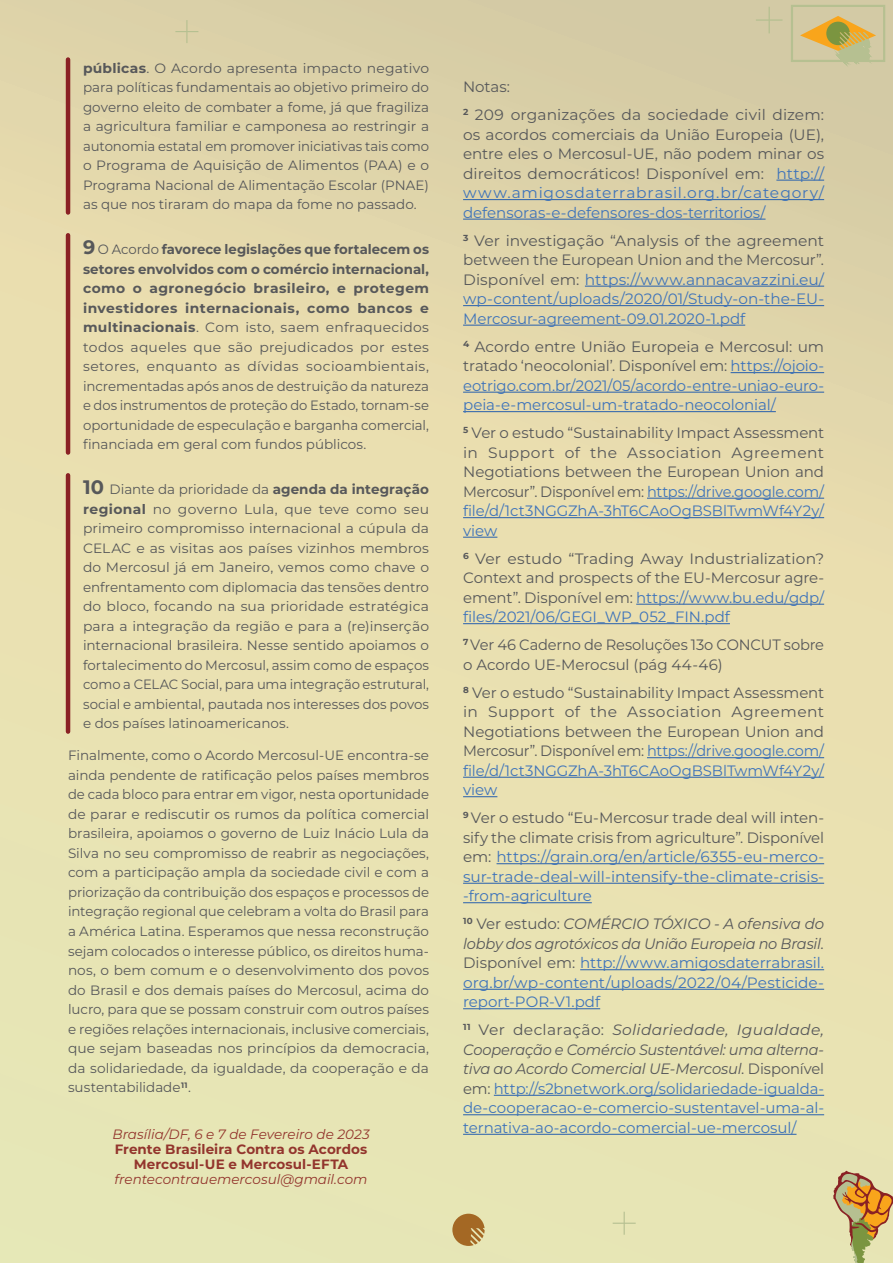
<style>
.page{position:relative;width:893px;height:1263px;background:#fff}
.page>*{position:absolute;margin:0;border:0;box-sizing:border-box;transform-origin:0 0}
.t1{font:15px/19.5px "Montserrat";letter-spacing:-.005em;color:#3f74ba;text-align:justify}
.t2{font:15px/19.5px "Montserrat";color:#57585a;text-align:justify}
.t3{font:13.5px/19.5px "Montserrat";color:#57585a;text-align:justify}
.t4{font:italic 13.5px "Montserrat";color:#93352d}
.t5{font:700 13.5px/15px "Montserrat";letter-spacing:.005em;color:#93352d;text-align:center}
.s1{font-weight:700}
.s2{font-weight:700;font-size:19.5px}
.s3{color:#3f74ba}
.s4{color:#57585a}
.s5{font-style:italic;color:#57585a}
</style>
<div class="page">
<div style="left:0;top:0;width:893px;height:1263px;background:linear-gradient(to bottom,#dfd2a8,#ebe9b7)"></div>
<svg style="left:452px;top:1214px;width:33px;height:32px"></svg>
<svg style="left:722px;top:0;width:171px;height:162px;background:#d2c89e"></svg>
<svg style="left:175px;top:20px;width:23px;height:23px"></svg>
<svg style="left:613px;top:1212px;width:23px;height:23px"></svg>
<svg style="left:833px;top:1171px;width:60px;height:92px;background:#ccb074"></svg>
<hr style="left:66px;top:60px;width:4px;height:152px;background:#8a2124">
<hr style="left:66px;top:235px;width:4px;height:217px;background:#8a2124">
<hr style="left:66px;top:475px;width:4px;height:257px;background:#8a2124">
<hr style="left:776px;top:180px;width:48px;height:1px;background:#2860ad">
<hr style="left:463px;top:199px;width:361px;height:1px;background:#2860ad">
<hr style="left:463px;top:219px;width:302px;height:1px;background:#2860ad">
<hr style="left:585px;top:286px;width:239px;height:1px;background:#2860ad">
<hr style="left:463px;top:305px;width:361px;height:1px;background:#2860ad">
<hr style="left:463px;top:325px;width:282px;height:1px;background:#2860ad">
<hr style="left:731px;top:372px;width:93px;height:1px;background:#2860ad">
<hr style="left:463px;top:392px;width:361px;height:1px;background:#2860ad">
<hr style="left:463px;top:411px;width:313px;height:1px;background:#2860ad">
<hr style="left:647px;top:498px;width:177px;height:1px;background:#2860ad">
<hr style="left:463px;top:517px;width:361px;height:1px;background:#2860ad">
<hr style="left:463px;top:537px;width:34px;height:1px;background:#2860ad">
<hr style="left:636px;top:604px;width:188px;height:1px;background:#2860ad">
<hr style="left:463px;top:623px;width:267px;height:1px;background:#2860ad">
<hr style="left:647px;top:757px;width:177px;height:1px;background:#2860ad">
<hr style="left:463px;top:777px;width:361px;height:1px;background:#2860ad">
<hr style="left:463px;top:796px;width:34px;height:1px;background:#2860ad">
<hr style="left:496px;top:863px;width:328px;height:1px;background:#2860ad">
<hr style="left:463px;top:883px;width:361px;height:1px;background:#2860ad">
<hr style="left:463px;top:902px;width:129px;height:1px;background:#2860ad">
<hr style="left:580px;top:969px;width:244px;height:1px;background:#2860ad">
<hr style="left:463px;top:989px;width:361px;height:1px;background:#2860ad">
<hr style="left:463px;top:1008px;width:137px;height:1px;background:#2860ad">
<hr style="left:494px;top:1095px;width:330px;height:1px;background:#2860ad">
<hr style="left:463px;top:1114px;width:361px;height:1px;background:#2860ad">
<hr style="left:463px;top:1134px;width:333px;height:1px;background:#2860ad">
<p class="t3" style="left:83px;top:59px;width:348px"><span class="s1">públicas</span>. O Acordo apresenta impacto negativo para políticas fundamentais ao objetivo primeiro do governo eleito de combater a fome, já que fragiliza a agricultura familiar e camponesa ao restringir a autonomia estatal em promover iniciativas tais como o Programa de Aquisição de Alimentos (PAA) e o Programa Nacional de Alimentação Escolar (PNAE) as que nos tiraram do mapa da fome no passado.</p>
<p class="t3" style="left:83px;top:240px;width:348px"><span class="s2">9</span> O Acordo <span class="s1">favorece legislações que fortalecem os setores envolvidos com o comércio internacional, como o agronegócio brasileiro, e protegem investidores internacionais, como bancos e multinacionais</span>. Com isto, saem enfraquecidos todos aqueles que são prejudicados por estes setores, enquanto as dívidas socioambientais, incrementadas após anos de destruição da natureza e dos instrumentos de proteção do Estado, tornam-se oportunidade de especulação e barganha comercial, financiada em geral com fundos públicos.</p>
<p class="t3" style="left:83px;top:480px;width:348px"><span class="s2">10</span> Diante da prioridade da <span class="s1">agenda da integração regional</span> no governo Lula, que teve como seu primeiro compromisso internacional a cúpula da CELAC e as visitas aos países vizinhos membros do Mercosul já em Janeiro, vemos como chave o enfrentamento com diplomacia das tensões dentro do bloco, focando na sua prioridade estratégica para a integração da região e para a (re)inserção internacional brasileira. Nesse sentido apoiamos o fortalecimento do Mercosul, assim como de espaços como a CELAC Social, para uma integração estrutural, social e ambiental, pautada nos interesses dos povos e dos países latinoamericanos.</p>
<p class="t3" style="left:68px;top:746px;width:363px">Finalmente, como o Acordo Mercosul-UE encontra-se ainda pendente de ratificação pelos países membros de cada bloco para entrar em vigor, nesta oportunidade de parar e rediscutir os rumos da política comercial brasileira, apoiamos o governo de Luiz Inácio Lula da Silva no seu compromisso de reabrir as negociações, com a participação ampla da sociedade civil e com a priorização da contribuição dos espaços e processos de integração regional que celebram a volta do Brasil para a América Latina. Esperamos que nessa reconstrução sejam colocados o interesse público, os direitos huma&shy;nos, o bem comum e o desenvolvimento dos povos do Brasil e dos demais países do Mercosul, acima do lucro, para que se possam construir com outros países e regiões relações internacionais, inclusive comerciais, que sejam baseadas nos princípios da democracia, da solidariedade, da igualdade, da cooperação e da sustentabilidade<sup>11</sup>.</p>
<p class="t4" style="left:112px;top:1128px;width:259px">Brasília/DF, 6 e 7 de Fevereiro de 2023</p>
<p class="t5" style="left:115px;top:1143px;width:254px">Frente Brasileira Contra os Acordos<br>Mercosul-UE e Mercosul-EFTA</p>
<p class="t4" style="left:115px;top:1173px;width:254px">frentecontrauemercosul@gmail.com</p>
<p class="t2" style="left:463px;top:73px;width:363px;line-height:28px">Notas:<br><sup>2</sup> 209 organizações da sociedade civil dizem:</p>
<p class="t2" style="left:463px;top:125px;width:363px">os acordos comerciais da União Europeia (UE), entre eles o Mercosul-UE, não podem minar os direitos democráticos! Disponível em: <span class="s3">http:// www.amigosdaterrabrasil.org.br/category/ defensoras-e-defensores-dos-territorios/</span></p>
<p class="t1" style="left:463px;top:231px;width:363px"><sup>3</sup> <span class="s4">Ver investigação “Analysis of the agreement between the European Union and the Mercosur”.<br>Disponível em:</span> https://www.annacavazzini.eu/ wp-content/uploads/2020/01/Study-on-the-EU-Mercosur-agreement-09.01.2020-1.pdf</p>
<p class="t1" style="left:463px;top:337px;width:363px"><sup>4</sup> <span class="s4">Acordo entre União Europeia e Mercosul: um tratado ‘neocolonial’. Disponível em:</span> https://ojoio&shy;eotrigo.com.br/2021/05/acordo-entre-uniao-euro&shy;peia-e-mercosul-um-tratado-neocolonial/</p>
<p class="t2" style="left:463px;top:424px;width:363px"><sup>5</sup> Ver o estudo “Sustainability Impact Assessment in Support of the Association Agreement Negotiations between the European Union and Mercosur”. Disponível em: <span class="s3">https://drive.google.com/ file/d/1ct3NGGZhA-3hT6CAoOgBSBlTwmWf4Y2y/ view</span></p>
<p class="t2" style="left:463px;top:549px;width:363px"><sup>6</sup> Ver estudo “Trading Away Industrialization?<br>Context and prospects of the EU-Mercosur agre&shy;ement”. Disponível em: <span class="s3">https://www.bu.edu/gdp/ files/2021/06/GEGI_WP_052_FIN.pdf</span></p>
<p class="t2" style="left:463px;top:635px;width:362px"><sup>7</sup> Ver 46 Caderno de Resoluç õ es 13o CONCUT sobre o Acordo UE-Merocsul (pág 44-46)</p>
<p class="t2" style="left:463px;top:683px;width:363px"><sup>8</sup> Ver o estudo “Sustainability Impact Assessment in Support of the Association Agreement Negotiations between the European Union and Mercosur”. Disponível em: <span class="s3">https://drive.google.com/ file/d/1ct3NGGZhA-3hT6CAoOgBSBlTwmWf4Y2y/ view</span></p>
<p class="t1" style="left:463px;top:808px;width:363px"><sup>9</sup> <span class="s4">Ver o estudo “Eu-Mercosur trade deal will inten&shy;sify the climate crisis from agriculture”. Disponível em:</span> https://grain.org/en/article/6355-eu-merco&shy;sur-trade-deal-will-intensify-the-climate-crisis--from-agriculture</p>
<p class="t1" style="left:463px;top:915px;width:363px"><sup>10</sup> <span class="s4">Ver estudo:</span> <span class="s5">COMÉRCIO TÓXICO - A ofensiva do lobby dos agrotóxicos da União Europeia no Brasil.<br></span><span class="s4">Disponível em:</span> http://www.amigosdaterrabrasil. org.br/wp-content/uploads/2022/04/Pesticide&shy;report-POR-V1.pdf</p>
<p class="t1" style="left:463px;top:1021px;width:363px"><sup>11</sup> <span class="s4">Ver declaração:</span> <span class="s5">Solidariedade, Igualdade, Cooperação e Comércio Sustentável: uma alterna&shy;tiva ao Acordo Comercial UE-Mercosul.</span> <span class="s4">Disponível em:</span> http://s2bnetwork.org/solidariedade-igualda&shy;de-cooperacao-e-comercio-sustentavel-uma-al&shy;ternativa-ao-acordo-comercial-ue-mercosul/</p>
</div>
